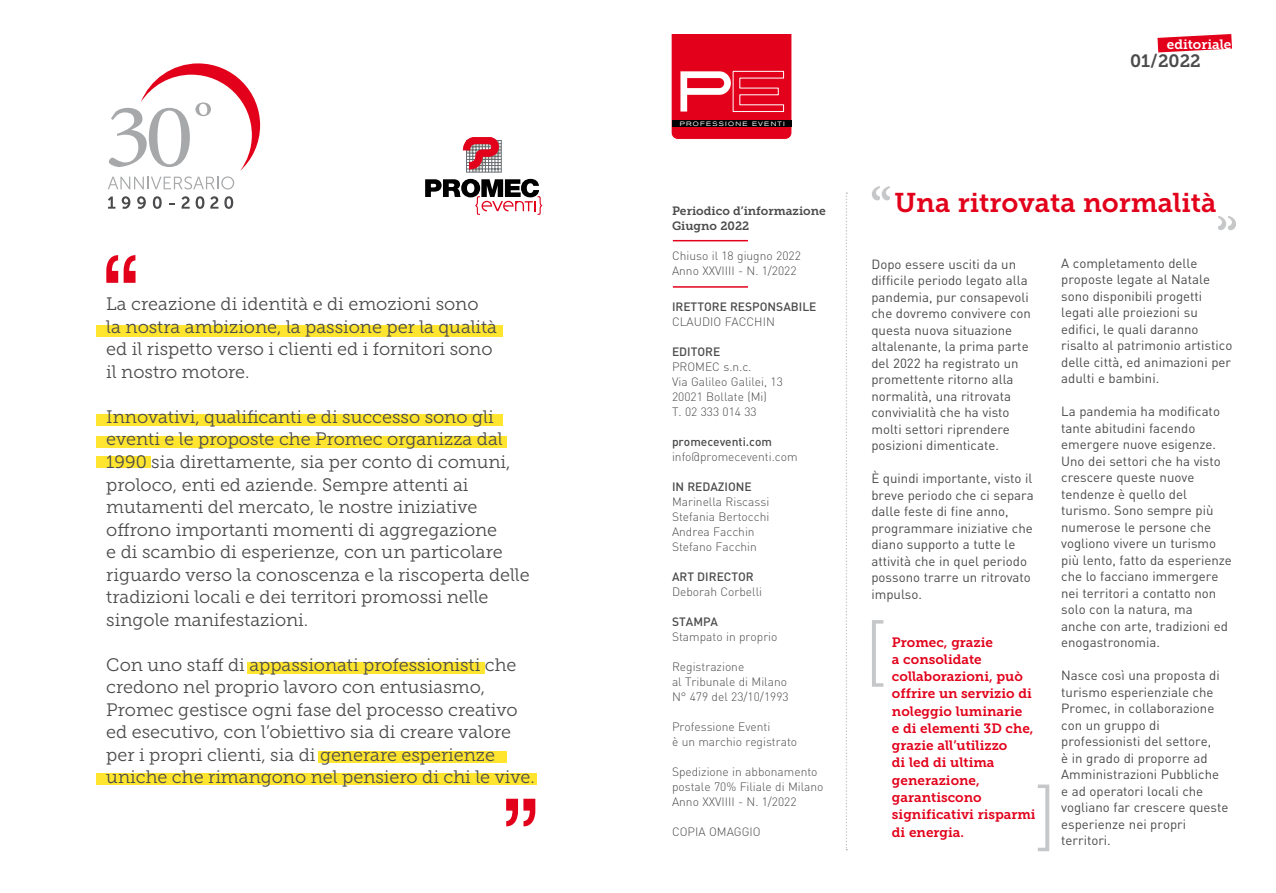
<style>
.page{position:relative;width:1276px;height:893px;background:#fff}
.page>*{position:absolute;margin:0;border:0;box-sizing:border-box;transform-origin:0 0}
.t1{font:700 condensed 51.6px "Minion Pro";color:#c6c7c8}
.t2{font:27px "Museo JH Slab 700";color:#e2001a}
.t3{font:18px/22.5px "Museo JH Slab 300";color:#4b4b4d}
.t4{font:17.85px "Museo JH Slab 700";color:#4b4b4d}
.t5{font:13.5px/17.2px "Museo JH Slab 700";color:#e2001a}
.t6{font:13.5px "Museo JH Slab 700";color:#fff}
.t7{font:13.2px/16.5px "DIN";color:#4b4b4d}
.t8{font:300 12px/15px "DIN";color:#4b4b4d}
.t9{font:500 12px "DIN";color:#4b4b4d}
.t10{font:12px/15px "Museo JH Slab 700";color:#4b4b4d}
.t11{font:expanded 6.3px "Akzidenz Grotesk BE";letter-spacing:.2em;color:#fff}
</style>
<div class="page">
<div style="left:96px;top:325px;width:407px;height:11px;background:#ffe52f"></div>
<div style="left:96px;top:415px;width:407px;height:11px;background:#ffe52f"></div>
<div style="left:96px;top:774px;width:441px;height:11px;background:#ffe52f"></div>
<div style="left:318px;top:751px;width:189px;height:11px;background:#ffe52f"></div>
<div style="left:96px;top:437px;width:410px;height:11px;background:#ffe52f"></div>
<div style="left:96px;top:457px;width:55px;height:11px;background:#ffe52f"></div>
<div style="left:247px;top:662px;width:238px;height:11px;background:#ffe52f"></div>
<svg style="left:671px;top:34px;width:121px;height:106px;background:#e51f36"></svg>
<div style="left:671px;top:120px;width:120px;height:7px;background:#000"></div>
<hr style="left:673px;top:240px;width:75px;height:1px;background:#e2001a">
<hr style="left:673px;top:286px;width:75px;height:2px;background:#e2001a">
<svg style="left:1157px;top:34px;width:75px;height:18px"></svg>
<svg style="left:845px;top:192px;width:2px;height:658px"></svg>
<svg style="left:463px;top:137px;width:38px;height:35px"></svg>
<svg style="left:425px;top:179px;width:117px;height:36px"></svg>
<svg style="left:106px;top:255px;width:29px;height:28px"></svg>
<svg style="left:506px;top:799px;width:29px;height:27px"></svg>
<svg style="left:108px;top:63px;width:152px;height:127px"></svg>
<svg style="left:108px;top:197px;width:7px;height:12px"></svg>
<svg style="left:122px;top:196px;width:8px;height:13px"></svg>
<svg style="left:137px;top:196px;width:9px;height:13px"></svg>
<svg style="left:153px;top:196px;width:9px;height:13px"></svg>
<svg style="left:181px;top:196px;width:9px;height:13px"></svg>
<svg style="left:196px;top:196px;width:8px;height:13px"></svg>
<svg style="left:210px;top:196px;width:8px;height:13px"></svg>
<svg style="left:224px;top:196px;width:9px;height:13px"></svg>
<svg style="left:872px;top:620px;width:11px;height:67px"></svg>
<svg style="left:1037px;top:784px;width:12px;height:67px"></svg>
<h3 class="t3" style="left:106px;top:293px;width:392px">La creazione di identità e di emozioni sono la nostra ambizione, la passione per la qualità ed il rispetto verso i clienti ed i fornitori sono il nostro motore.</h3>
<p class="t3" style="left:106px;top:406px;width:425px">Innovativi, qualificanti e di successo sono gli eventi e le proposte che Promec organizza dal 1990 sia direttamente, sia per conto di comuni, proloco, enti ed aziende. Sempre attenti ai mutamenti del mercato, le nostre iniziative offrono importanti momenti di aggregazione<br>e di scambio di esperienze, con un particolare riguardo verso la conoscenza e la riscoperta delle tradizioni locali e dei territori promossi nelle singole manifestazioni.</p>
<p class="t3" style="left:106px;top:653px;width:430px">Con uno staff di appassionati professionisti che credono nel proprio lavoro con entusiasmo, Promec gestisce ogni fase del processo creativo ed esecutivo, con l’obiettivo sia di creare valore per i propri clienti, sia di generare esperienze uniche che rimangono nel pensiero di chi le vive.</p>
<p class="t11" style="left:680px;top:120px;width:107px">PROFESSIONE EVENTI</p>
<p class="t10" style="left:672px;top:203px;width:155px">Periodico d’informazione<br>Giugno 2022</p>
<p class="t8" style="left:672px;top:248px;width:130px">Chiuso il 18 giugno 2022<br>Anno XXVIIII - N. 1/2022</p>
<p class="t9" style="left:672px;top:299px;width:146px">IRETTORE RESPONSABILE</p>
<p class="t8" style="left:672px;top:314px;width:104px">CLAUDIO FACCHIN</p>
<p class="t9" style="left:672px;top:344px;width:50px">EDITORE</p>
<p class="t8" style="left:672px;top:359px;width:112px">PROMEC s.n.c.<br>Via Galileo Galilei, 13<br>20021 Bollate (Mi)<br>T. 02 333 014 33</p>
<p class="t9" style="left:672px;top:434px;width:101px">promeceventi.com</p>
<p class="t8" style="left:672px;top:449px;width:127px">info@promeceventi.com</p>
<p class="t9" style="left:672px;top:479px;width:81px">IN REDAZIONE</p>
<p class="t8" style="left:672px;top:494px;width:99px">Marinella Riscassi<br>Stefania Bertocchi<br>Andrea Facchin<br>Stefano Facchin</p>
<p class="t9" style="left:672px;top:569px;width:83px">ART DIRECTOR</p>
<p class="t8" style="left:672px;top:584px;width:92px">Deborah Corbelli</p>
<p class="t9" style="left:672px;top:614px;width:48px">STAMPA</p>
<p class="t8" style="left:672px;top:629px;width:107px">Stampato in proprio</p>
<p class="t8" style="left:672px;top:659px;width:118px">Registrazione<br>al Tribunale di Milano<br>N° 479 del 23/10/1993</p>
<p class="t8" style="left:672px;top:719px;width:127px">Professione Eventi<br>è un marchio registrato</p>
<p class="t8" style="left:672px;top:764px;width:153px">Spedizione in abbonamento postale 70% Filiale di Milano<br>Anno XXVIIII - N. 1/2022</p>
<p class="t8" style="left:672px;top:824px;width:90px">COPIA OMAGGIO</p>
<p class="t6" style="left:1167px;top:36px;width:66px">editoriale</p>
<h3 class="t4" style="left:1130px;top:51px;width:72px">01/2022</h3>
<h1 class="t1" style="left:870px;top:170px;width:23px">“</h1>
<h2 class="t2" style="left:894px;top:187px;width:323px">Una ritrovata normalità</h2>
<p class="t7" style="left:871px;top:255px;width:161px">Dopo essere usciti da un difficile periodo legato alla pandemia, pur consapevoli che dovremo convivere con questa nuova situazione altalenante, la prima parte del 2022 ha registrato un promettente ritorno alla normalità, una ritrovata convivialità che ha visto molti settori riprendere posizioni dimenticate.</p>
<p class="t7" style="left:871px;top:470px;width:164px">È quindi importante, visto il breve periodo che ci separa dalle feste di fine anno, programmare iniziative che diano supporto a tutte le attività che in quel periodo possono trarre un ritrovato impulso.</p>
<p class="t5" style="left:892px;top:633px;width:145px">Promec, grazie<br>a consolidate collaborazioni, può offrire un servizio di noleggio luminarie<br>e di elementi 3D che, grazie all’utilizzo<br>di led di ultima generazione, garantiscono significativi risparmi di energia.</p>
<p class="t7" style="left:1061px;top:254px;width:173px">A completamento delle proposte legate al Natale sono disponibili progetti legati alle proiezioni su edifici, le quali daranno risalto al patrimonio artistico delle città, ed animazioni per adulti e bambini.</p>
<p class="t7" style="left:1061px;top:403px;width:172px">La pandemia ha modificato tante abitudini facendo emergere nuove esigenze.<br>Uno dei settori che ha visto crescere queste nuove tendenze è quello del turismo. Sono sempre più numerose le persone che vogliono vivere un turismo più lento, fatto da esperienze che lo facciano immergere nei territori a contatto non solo con la natura, ma<br>anche con arte, tradizioni ed enogastronomia.</p>
<p class="t7" style="left:1061px;top:667px;width:169px">Nasce così una proposta di turismo esperienziale che<br>Promec, in collaborazione con un gruppo di professionisti del settore,<br>è in grado di proporre ad<br>Amministrazioni Pubbliche e ad operatori locali che vogliano far crescere queste esperienze nei propri territori.</p>
</div>
